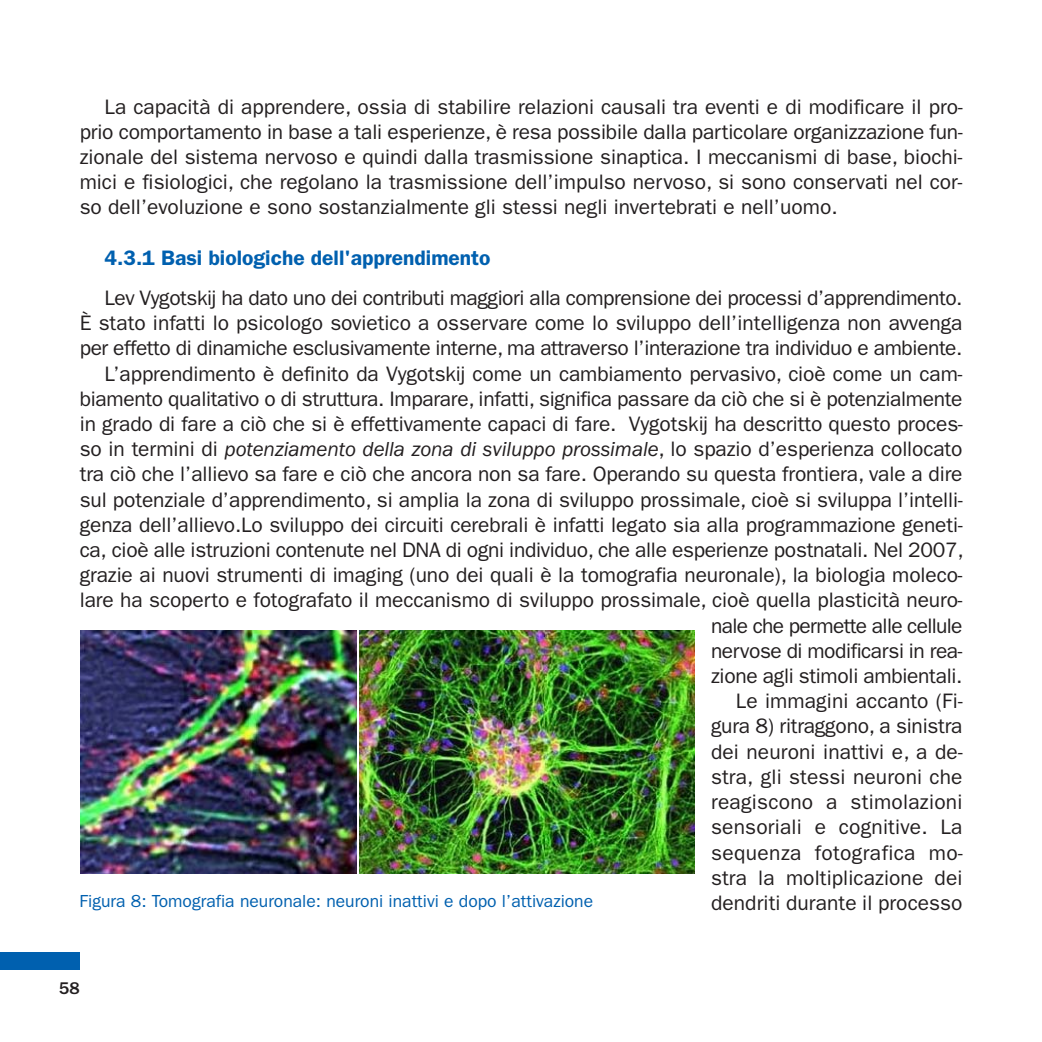
<style>
.page{position:relative;width:1042px;height:1042px;background:#fff}
.page>*{position:absolute;margin:0;border:0;box-sizing:border-box;transform-origin:0 0}
.t1{font:21px/25.2px "Franklin Gothic";letter-spacing:-.005em;color:#231f20;text-align:justify}
.t2{font:600 21px "Franklin Gothic";color:#0060af}
.t3{font:17.5px "Franklin Gothic";color:#0060af}
.t4{font:500 17.5px "Franklin Gothic";color:#231f20}
.s1{font-style:italic}
</style>
<div class="page">
<div style="left:0;top:952px;width:80px;height:18px;background:#0060af"></div>
<img style="left:81px;top:630px;width:276px;height:244px">
<img style="left:360px;top:630px;width:334px;height:244px">
<p class="t1" style="left:80px;top:96px;width:884px;text-indent:25px">La capacità di apprendere, ossia di stabilire relazioni causali tra eventi e di modificare il pro&shy;prio comportamento in base a tali esperienze, è resa possibile dalla particolare organizzazione fun&shy;zionale del sistema nervoso e quindi dalla trasmissione sinaptica. I meccanismi di base, biochi&shy;mici e fisiologici, che regolano la trasmissione dell’impulso nervoso, si sono conservati nel cor&shy;so dell’evoluzione e sono sostanzialmente gli stessi negli invertebrati e nell’uomo.</p>
<p class="t2" style="left:105px;top:250px;width:387px">4.3.1 Basi biologiche dell'apprendimento</p>
<p class="t1" style="left:80px;top:287px;width:885px;text-align:right">Lev Vygotskij ha dato uno dei contributi maggiori alla comprensione dei processi d’apprendimento.<br>È stato infatti lo psicologo sovietico a osservare come lo sviluppo dell’intelligenza non avvenga per effetto di dinamiche esclusivamente interne, ma attraverso l’interazione tra individuo e ambiente.<br>L’apprendimento è definito da Vygotskij come un cambiamento pervasivo, cioè come un cam&shy;biamento qualitativo o di struttura. Imparare, infatti, significa passare da ciò che si è potenzialmente in grado di fare a ciò che si è effettivamente capaci di fare. Vygotskij ha descritto questo proces&shy;so in termini di <span class="s1">potenziamento della zona di sviluppo prossimale</span>, lo spazio d’esperienza collocato tra ciò che l’allievo sa fare e ciò che ancora non sa fare. Operando su questa frontiera, vale a dire sul potenziale d’apprendimento, si amplia la zona di sviluppo prossimale, cioè si sviluppa l’intelli&shy;genza dell’allievo.Lo sviluppo dei circuiti cerebrali è infatti legato sia alla programmazione geneti&shy;ca, cioè alle istruzioni contenute nel DNA di ogni individuo, che alle esperienze postnatali. Nel 2007, grazie ai nuovi strumenti di imaging (uno dei quali è la tomografia neuronale), la biologia moleco&shy;lare ha scoperto e fotografato il meccanismo di sviluppo prossimale, cioè quella plasticità neuro&shy;nale che permette alle cellule<br>nervose di modificarsi in rea-<br>zione agli stimoli ambientali.<br>Le immagini accanto (Fi-<br>gura 8) ritraggono, a sinistra<br>dei neuroni inattivi e, a de-<br>stra, gli stessi neuroni che<br>reagiscono a stimolazioni<br>sensoriali e cognitive. La<br>sequenza fotografica mo-<br>stra la moltiplicazione dei<br>dendriti durante il processo</p>
<p class="t3" style="left:79px;top:895px;width:515px">Figura 8: Tomografia neuronale: neuroni inattivi e dopo l’attivazione</p>
<p class="t4" style="left:59px;top:982px;width:22px">58</p>
</div>
